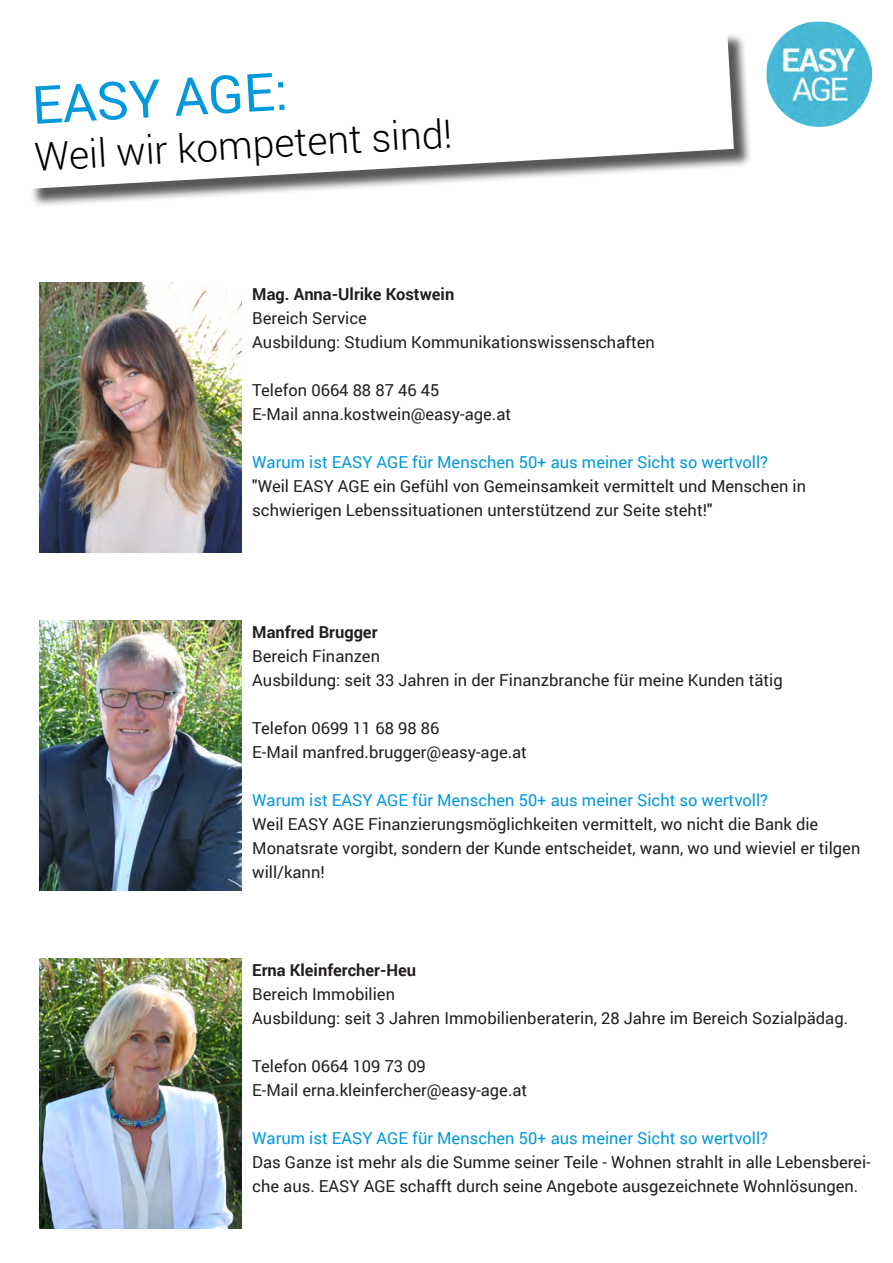
<style>
.page{position:relative;width:893px;height:1263px;background:#fff}
.page>*{position:absolute;margin:0;border:0;box-sizing:border-box;transform-origin:0 0}
.t1{font:52.5px "Roboto";color:#0099dc}
.t2{font:300 39px "Roboto";color:#000}
.t3{font:16.5px/24px "Roboto";color:#231f20}
.t4{font:16.5px "Roboto";color:#0099dc}
.t5{font:700 16.5px "Roboto";color:#231f20}
</style>
<div class="page">
<img style="left:40px;top:283px;width:202px;height:270px">
<img style="left:40px;top:621px;width:202px;height:270px">
<img style="left:40px;top:959px;width:202px;height:270px">
<div style="left:24px;top:32px;width:728px;height:175px;background:#231f20;opacity:.75"></div>
<svg style="left:24px;top:32px;width:710px;height:157px"></svg>
<img style="left:766px;top:21px;width:106px;height:106px">
<p class="t1" style="left:30px;top:68px;width:258px;rotate:-3deg">EASY AGE:</p>
<p class="t2" style="left:33px;top:129px;width:420px;rotate:-3deg">Weil wir kompetent sind!</p>
<p class="t5" style="left:252px;top:283px;width:203px">Mag. Anna-Ulrike Kostwein</p>
<p class="t3" style="left:252px;top:306px;width:116px">Bereich Service</p>
<p class="t3" style="left:252px;top:330px;width:404px">Ausbildung: Studium Kommunikationswissenschaften</p>
<p class="t3" style="left:252px;top:378px;width:189px">Telefon 0664 88 87 46 45</p>
<p class="t3" style="left:252px;top:402px;width:260px">E-Mail anna.kostwein@easy-age.at</p>
<p class="t4" style="left:252px;top:451px;width:517px">Warum ist EASY AGE für Menschen 50+ aus meiner Sicht so wertvoll?</p>
<p class="t3" style="left:252px;top:474px;width:555px">"Weil EASY AGE ein Gefühl von Gemeinsamkeit vermittelt und Menschen in schwierigen Lebenssituationen unterstützend zur Seite steht!"</p>
<p class="t5" style="left:252px;top:621px;width:127px">Manfred Brugger</p>
<p class="t3" style="left:252px;top:644px;width:129px">Bereich Finanzen</p>
<p class="t3" style="left:252px;top:668px;width:532px">Ausbildung: seit 33 Jahren in der Finanzbranche für meine Kunden tätig</p>
<p class="t3" style="left:252px;top:716px;width:189px">Telefon 0699 11 68 98 86</p>
<p class="t3" style="left:252px;top:740px;width:276px">E-Mail manfred.brugger@easy-age.at</p>
<p class="t4" style="left:252px;top:789px;width:517px">Warum ist EASY AGE für Menschen 50+ aus meiner Sicht so wertvoll?</p>
<p class="t3" style="left:252px;top:812px;width:610px">Weil EASY AGE Finanzierungsmöglichkeiten vermittelt, wo nicht die Bank die<br>Monatsrate vorgibt, sondern der Kunde entscheidet, wann, wo und wieviel er tilgen will/kann!</p>
<p class="t5" style="left:252px;top:959px;width:165px">Erna Kleinfercher-Heu</p>
<p class="t3" style="left:252px;top:982px;width:144px">Bereich Immobilien</p>
<p class="t3" style="left:252px;top:1006px;width:597px">Ausbildung: seit 3 Jahren Immobilienberaterin, 28 Jahre im Bereich Sozialpädag.</p>
<p class="t3" style="left:252px;top:1054px;width:175px">Telefon 0664 109 73 09</p>
<p class="t3" style="left:252px;top:1078px;width:276px">E-Mail erna.kleinfercher@easy-age.at</p>
<p class="t4" style="left:252px;top:1127px;width:517px">Warum ist EASY AGE für Menschen 50+ aus meiner Sicht so wertvoll?</p>
<p class="t3" style="left:252px;top:1150px;width:620px">Das Ganze ist mehr als die Summe seiner Teile - Wohnen strahlt in alle Lebensberei&shy;che aus. EASY AGE schafft durch seine Angebote ausgezeichnete Wohnlösungen.</p>
</div>
